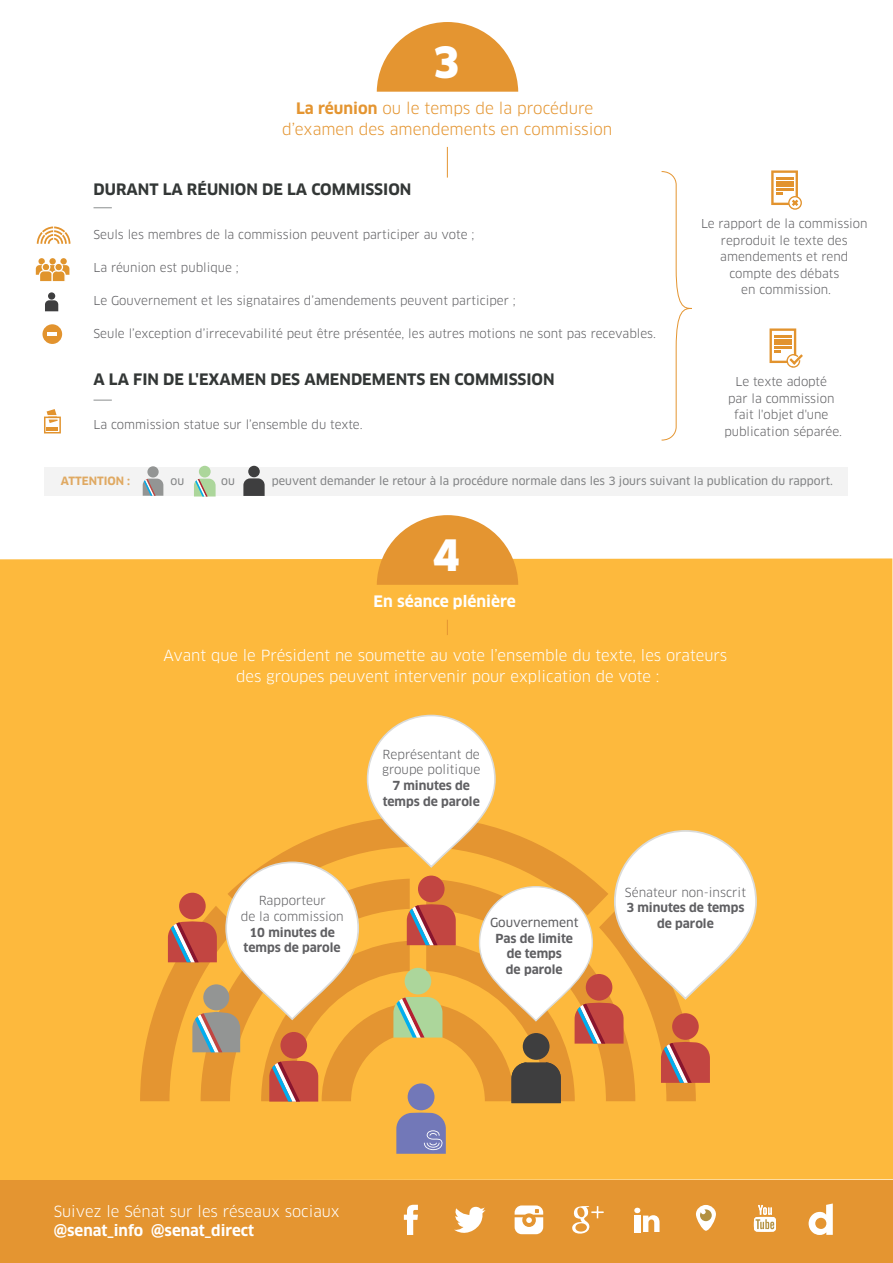
<style>
.page{position:relative;width:893px;height:1263px;background:#fff}
.page>*{position:absolute;margin:0;border:0;box-sizing:border-box;transform-origin:0 0}
.t1{font:900 42.15px "Clan";color:#fff}
.t2{font:700 15.45px "Clan";color:#333736}
.t3{font:15.45px/21px "Clan";color:#e49531;text-align:center}
.t4{font:700 15.45px "Clan";color:#fff}
.t5{font:15px/21px "Clan";color:#fff;text-align:center}
.t6{font:700 15px "Clan";color:#fff}
.t7{font:700 12.15px/15.8px "Clan";color:#5f5f62;text-align:center}
.t8{font:12.15px/15.8px "Clan";color:#5f5f62;text-align:center}
.t9{font:12.15px "Clan News";color:#5f5f62}
.t10{font:12px/16.5px "Clan";color:#5f5f62;text-align:center}
.t11{font:11.25px "Clan News";color:#5f5f62}
.t12{font:700 11.25px "Clan";color:#e49531}
.s1{font-weight:700}
</style>
<div class="page">
<div style="left:0;top:558px;width:893px;height:622px;background:#fdb93d"></div>
<div style="left:0;top:1180px;width:893px;height:83px;background:#e49531"></div>
<svg style="left:404px;top:1205px;width:14px;height:30px"></svg>
<svg style="left:454px;top:1207px;width:32px;height:26px"></svg>
<svg style="left:515px;top:1205px;width:28px;height:29px"></svg>
<svg style="left:572px;top:1206px;width:32px;height:28px"></svg>
<svg style="left:634px;top:1208px;width:25px;height:24px"></svg>
<svg style="left:696px;top:1205px;width:20px;height:26px"></svg>
<div style="left:698px;top:1206px;width:15px;height:15px;background:#fff;border-radius:50%"></div>
<svg style="left:700px;top:1209px;width:12px;height:12px"></svg>
<svg style="left:754px;top:1205px;width:22px;height:27px"></svg>
<svg style="left:377px;top:22px;width:141px;height:70px"></svg>
<hr style="left:447px;top:147px;width:1px;height:31px;background:#e49531">
<svg style="left:377px;top:515px;width:141px;height:70px"></svg>
<svg style="left:447px;top:620px;width:1px;height:15px"></svg>
<div style="left:408px;top:1083px;width:26px;height:27px;background:#7278b8;border-radius:50%"></div>
<svg style="left:396px;top:1112px;width:50px;height:42px;background:#8382b0"></svg>
<svg style="left:615px;top:831px;width:141px;height:167px"></svg>
<svg style="left:94px;top:207px;width:18px;height:1px"></svg>
<svg style="left:94px;top:400px;width:18px;height:1px"></svg>
<svg style="left:37px;top:226px;width:33px;height:18px"></svg>
<svg style="left:44px;top:409px;width:17px;height:24px"></svg>
<div style="left:38px;top:258px;width:7px;height:6px;background:#e0942d;border-radius:50%"></div>
<div style="left:49px;top:258px;width:7px;height:6px;background:#e0942d;border-radius:50%"></div>
<div style="left:60px;top:258px;width:7px;height:6px;background:#e0942d;border-radius:50%"></div>
<svg style="left:36px;top:263px;width:33px;height:19px"></svg>
<svg style="left:661px;top:171px;width:31px;height:270px"></svg>
<svg style="left:789px;top:197px;width:12px;height:12px"></svg>
<div style="left:788px;top:196px;width:14px;height:14px;border:1px solid #e2932e;border-radius:50%"></div>
<svg style="left:771px;top:170px;width:27px;height:36px"></svg>
<svg style="left:769px;top:328px;width:34px;height:40px"></svg>
<svg style="left:45px;top:300px;width:13px;height:11px"></svg>
<div style="left:48px;top:292px;width:7px;height:8px;background:#3e3e3f;border-radius:50%"></div>
<div style="left:44px;top:467px;width:803px;height:29px;background:#f3f3f3"></div>
<svg style="left:243px;top:478px;width:22px;height:18px"></svg>
<div style="left:248px;top:466px;width:12px;height:11px;background:#3e3e3f;border-radius:50%"></div>
<svg style="left:809px;top:1203px;width:24px;height:32px"></svg>
<div style="left:199px;top:466px;width:12px;height:11px;background:#acd69b;border-radius:50%"></div>
<svg style="left:194px;top:479px;width:22px;height:17px"></svg>
<div style="left:147px;top:466px;width:12px;height:11px;background:#939594;border-radius:50%"></div>
<svg style="left:143px;top:479px;width:20px;height:17px"></svg>
<div style="left:368px;top:715px;width:127px;height:152px;background:#fff;border-radius:64px"></div>
<svg style="left:140px;top:816px;width:570px;height:287px"></svg>
<div style="left:42px;top:324px;width:20px;height:20px;background:#e2932e;border-radius:50%"></div>
<svg style="left:48px;top:332px;width:9px;height:4px"></svg>
<h1 class="t1" style="left:433px;top:36px;width:28px">3</h1>
<p class="t3" style="left:282px;top:98px;width:332px"><span class="s1">La réunion</span> ou le temps de la procédure d’examen des amendements en commission</p>
<p class="t2" style="left:94px;top:179px;width:319px">DURANT LA RÉUNION DE LA COMMISSION</p>
<p class="t10" style="left:94px;top:227px;width:382px">Seuls les membres de la commission peuvent participer au vote ;</p>
<p class="t10" style="left:94px;top:260px;width:147px">La réunion est publique ;</p>
<p class="t10" style="left:94px;top:293px;width:424px">Le Gouvernement et les signataires d’amendements peuvent participer ;</p>
<p class="t10" style="left:94px;top:326px;width:564px">Seule l’exception d’irrecevabilité peut être présentée, les autres motions ne sont pas recevables.</p>
<p class="t2" style="left:94px;top:370px;width:463px">A LA FIN DE L'EXAMEN DES AMENDEMENTS EN COMMISSION</p>
<p class="t10" style="left:94px;top:417px;width:271px">La commission statue sur l’ensemble du texte.</p>
<p class="t10" style="left:701px;top:215px;width:168px">Le rapport de la commission reproduit le texte des amendements et rend compte des débats<br>en commission.</p>
<p class="t10" style="left:724px;top:373px;width:119px">Le texte adopté<br>par la commission fait l'objet d'une publication séparée.</p>
<p class="t12" style="left:61px;top:474px;width:71px">ATTENTION :</p>
<p class="t11" style="left:171px;top:474px;width:15px">ou</p>
<p class="t11" style="left:221px;top:474px;width:15px">ou</p>
<p class="t11" style="left:272px;top:474px;width:563px">peuvent demander le retour à la procédure normale dans les 3 jours suivant la publication du rapport.</p>
<h1 class="t1" style="left:433px;top:529px;width:28px">4</h1>
<p class="t4" style="left:374px;top:592px;width:144px">En séance plénière</p>
<p class="t5" style="left:164px;top:646px;width:565px">Avant que le Président ne soumette au vote l’ensemble du texte, les orateurs des groupes peuvent intervenir pour explication de vote :</p>
<p class="t8" style="left:241px;top:893px;width:104px">Rapporteur<br>de la commission</p>
<p class="t7" style="left:244px;top:924px;width:99px">10 minutes de temps de parole</p>
<p class="t8" style="left:382px;top:746px;width:100px;text-align:left">Représentant de groupe politique</p>
<p class="t7" style="left:383px;top:778px;width:99px">7 minutes de temps de parole</p>
<p class="t9" style="left:490px;top:915px;width:90px">Gouvernement</p>
<p class="t7" style="left:496px;top:930px;width:79px">Pas de limite de temps<br>de parole</p>
<p class="t8" style="left:625px;top:884px;width:123px">Sénateur non-inscrit</p>
<p class="t7" style="left:626px;top:900px;width:120px">3 minutes de temps de parole</p>
<p class="t5" style="left:54px;top:1201px;width:288px">Suivez le Sénat sur les réseaux sociaux</p>
<p class="t6" style="left:54px;top:1221px;width:202px">@senat_info @senat_direct</p>
</div>
